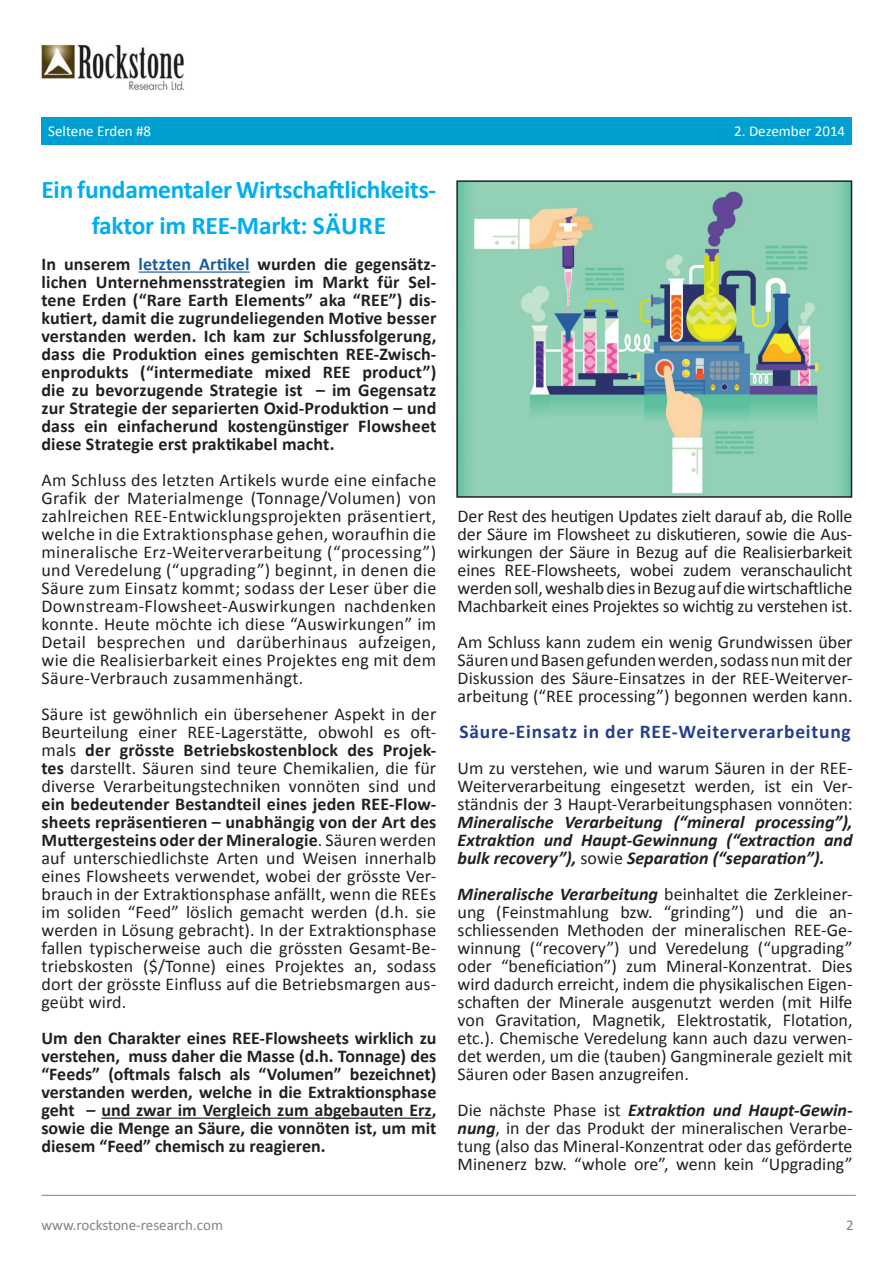
<style>
.page{position:relative;width:893px;height:1263px;background:#fff}
.page>*{position:absolute;margin:0;border:0;box-sizing:border-box;transform-origin:0 0}
.t1{font:700 25.5px/36px "Calibri";letter-spacing:-.01em;color:#00aeef;text-align:center}
.t2{font:700 19.5px "Calibri";letter-spacing:.04em;color:#253f8e}
.t3{font:18px/18px "Calibri";color:#231f20;text-align:justify}
.t4{font:700 18px/18px "Calibri";color:#231f20;text-align:justify}
.t5{font:italic 700 18px/18px "Calibri";color:#231f20;text-align:justify}
.t6{font:15px "Calibri";color:#fff}
.t7{font:15px "Calibri";color:#808285}
.s1{color:#175d9e}
.s2{font-weight:700}
.s3{font-weight:400;font-style:normal}
.s4{font-weight:700;font-style:italic}
</style>
<div class="page">
<hr style="left:139px;top:271px;width:111px;height:2px;background:#175d9e">
<hr style="left:101px;top:1117px;width:331px;height:2px;background:#231f20">
<img style="left:41px;top:44px;width:143px;height:46px">
<div style="left:41px;top:117px;width:810px;height:28px;background:#009fd1"></div>
<hr style="left:41px;top:1195px;width:815px;height:1px;background:#808285">
<img style="left:459px;top:183px;width:390px;height:312px">
<div style="left:456px;top:180px;width:396px;height:318px;border:2px solid #231f20"></div>
<p class="t6" style="left:48px;top:121px;width:104px">Seltene Erden #8</p>
<p class="t6" style="left:734px;top:121px;width:112px">2. Dezember 2014</p>
<h1 class="t1" style="left:41px;top:172px;width:396px">Ein fundamentaler Wirtschaftlichkeits&shy;faktor im REE-Markt: SÄURE</h1>
<p class="t4" style="left:41px;top:255px;width:396px">In unserem <span class="s1">letzten Artikel</span> wurden die gegensätz&shy;lichen Unternehmensstrategien im Markt für Sel&shy;tene Erden (“Rare Earth Elements” aka “REE”) dis&shy;kutiert, damit die zugrundeliegenden Motive besser verstanden werden. Ich kam zur Schlussfolgerung, dass die Produktion eines gemischten REE-Zwisch&shy;enprodukts (“intermediate mixed REE product”) die zu bevorzugende Strategie ist – im Gegensatz zur Strategie der separierten Oxid-Produktion – und dass ein einfacherund kostengünstiger Flowsheet diese Strategie erst praktikabel macht.</p>
<p class="t3" style="left:41px;top:471px;width:396px">Am Schluss des letzten Artikels wurde eine einfache Grafik der Materialmenge (Tonnage/Volumen) von zahlreichen REE-Entwicklungsprojekten präsentiert, welche in die Extraktionsphase gehen, woraufhin die mineralische Erz-Weiterverarbeitung (“processing”) und Veredelung (“upgrading”) beginnt, in denen die Säure zum Einsatz kommt; sodass der Leser über die Downstream-Flowsheet-Auswirkungen nachdenken konnte. Heute möchte ich diese “Auswirkungen” im Detail besprechen und darüberhinaus aufzeigen, wie die Realisierbarkeit eines Projektes eng mit dem Säure-Verbrauch zusammenhängt.</p>
<p class="t3" style="left:41px;top:705px;width:396px">Säure ist gewöhnlich ein übersehener Aspekt in der Beurteilung einer REE-Lagerstätte, obwohl es oft&shy;mals <span class="s2">der grösste Betriebskostenblock des Projek&shy;tes</span> darstellt. Säuren sind teure Chemikalien, die für diverse Verarbeitungstechniken vonnöten sind und</p>
<p class="t3" style="left:41px;top:795px;width:396px"><span class="s2">ein bedeutender Bestandteil eines jeden REE-Flow&shy;sheets repräsentieren – unabhängig von der Art des Muttergesteins oder der Mineralogie</span>. Säuren werden auf unterschiedlichste Arten und Weisen innerhalb eines Flowsheets verwendet, wobei der grösste Ver&shy;brauch in der Extraktionsphase anfällt, wenn die REEs im soliden “Feed” löslich gemacht werden (d.h. sie werden in Lösung gebracht). In der Extraktionsphase fallen typischerweise auch die grössten Gesamt-Be&shy;triebskosten ($/Tonne) eines Projektes an, sodass dort der grösste Einfluss auf die Betriebsmargen aus&shy;geübt wird.</p>
<p class="t4" style="left:41px;top:1029px;width:396px">Um den Charakter eines REE-Flowsheets wirklich zu verstehen, muss daher die Masse (d.h. Tonnage) des “Feeds” (oftmals falsch als “Volumen” bezeichnet) verstanden werden, welche in die Extraktionsphase geht – und zwar im Vergleich zum abgebauten Erz, sowie die Menge an Säure, die vonnöten ist, um mit diesem “Feed” chemisch zu reagieren.</p>
<p class="t3" style="left:458px;top:507px;width:396px">Der Rest des heutigen Updates zielt darauf ab, die Rolle der Säure im Flowsheet zu diskutieren, sowie die Aus&shy;wirkungen der Säure in Bezug auf die Realisierbarkeit eines REE-Flowsheets, wobei zudem veranschaulicht werden soll, weshalb dies in Bezug auf die wirtschaftliche Machbarkeit eines Projektes so wichtig zu verstehen ist.</p>
<p class="t3" style="left:458px;top:633px;width:396px">Am Schluss kann zudem ein wenig Grundwissen über Säuren und Basen gefunden werden, sodass nun mit der Diskussion des Säure-Einsatzes in der REE-Weiterver&shy;arbeitung (“REE processing”) begonnen werden kann.</p>
<p class="t2" style="left:459px;top:719px;width:393px">Säure-Einsatz in der REE-Weiterverarbeitung</p>
<p class="t3" style="left:458px;top:759px;width:396px">Um zu verstehen, wie und warum Säuren in der REE-Weiterverarbeitung eingesetzt werden, ist ein Ver&shy;ständnis der 3 Haupt-Verarbeitungsphasen vonnöten:</p>
<p class="t5" style="left:458px;top:813px;width:396px">Mineralische Verarbeitung (“mineral processing”), Extraktion und Haupt-Gewinnung (“extraction and bulk recovery”), <span class="s3">sowie</span> Separation (“separation”).</p>
<p class="t3" style="left:458px;top:885px;width:396px"><span class="s4">Mineralische Verarbeitung</span> beinhaltet die Zerkleiner&shy;ung (Feinstmahlung bzw. “grinding”) und die an&shy;schliessenden Methoden der mineralischen REE-Ge&shy;winnung (“recovery”) und Veredelung (“upgrading” oder “beneficiation”) zum Mineral-Konzentrat. Dies wird dadurch erreicht, indem die physikalischen Eigen&shy;schaften der Minerale ausgenutzt werden (mit Hilfe von Gravitation, Magnetik, Elektrostatik, Flotation, etc.). Chemische Veredelung kann auch dazu verwen&shy;det werden, um die (tauben) Gangminerale gezielt mit Säuren oder Basen anzugreifen.</p>
<p class="t3" style="left:458px;top:1101px;width:396px">Die nächste Phase ist <span class="s4">Extraktion und Haupt-Gewin&shy;nung</span>, in der das Produkt der mineralischen Verarbe&shy;tung (also das Mineral-Konzentrat oder das geförderte Minenerz bzw. “whole ore”, wenn kein “Upgrading”</p>
<p class="t7" style="left:41px;top:1215px;width:183px">www.rockstone-research.com</p>
<p class="t7" style="left:846px;top:1215px;width:9px">2</p>
</div>
